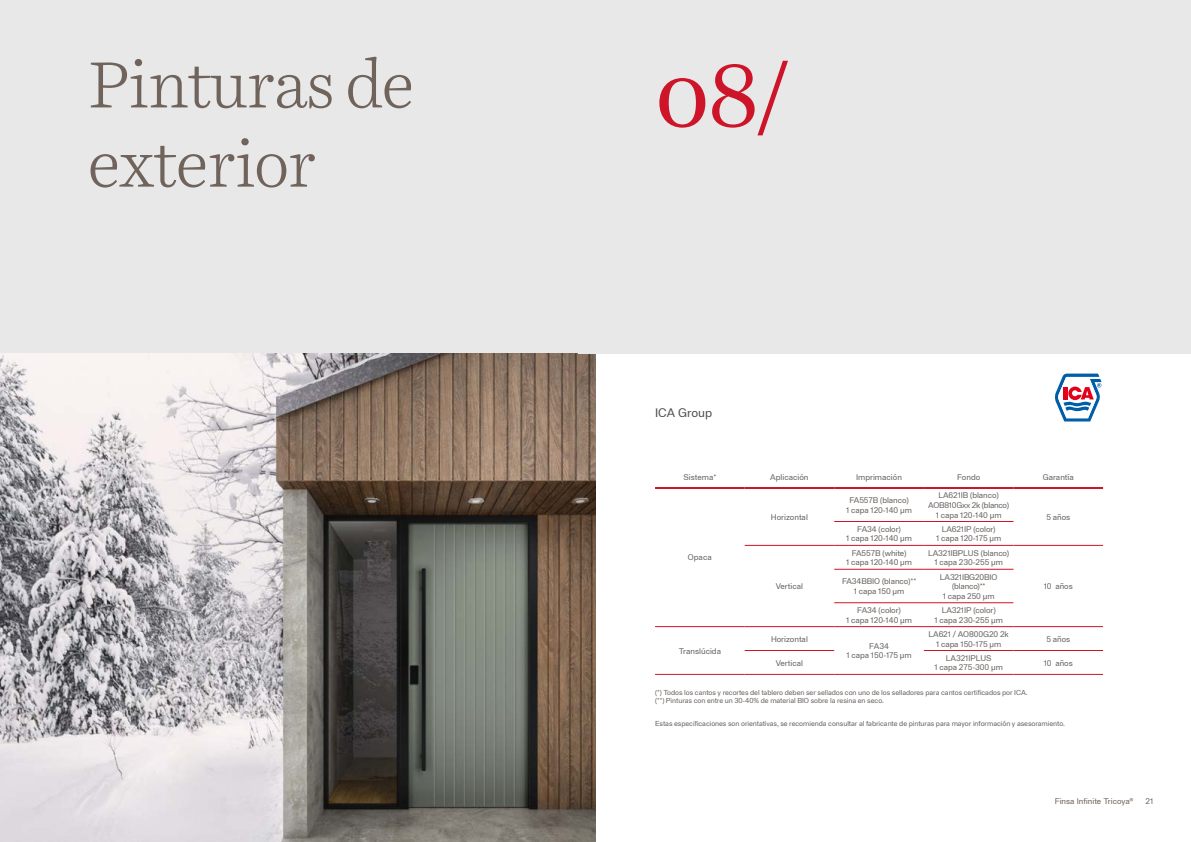
<style>
.page{position:relative;width:1191px;height:842px;background:#fff}
.page>*{position:absolute;margin:0;border:0;box-sizing:border-box;transform-origin:0 0}
.t1{font:90px "Harrietv 2 Text";color:#ce1428}
.t2{font:300 66px "Harrietv 2 Text";letter-spacing:-.02em;color:#70635b}
.t3{font:12px "Staff Grotesk";color:#514e4c}
.t4{font:8px/9.6px "Staff Grotesk";letter-spacing:-.01em;color:#686461;text-align:center}
.t5{font:8px "Staff Grotesk";color:#70635b}
.t6{font:7px/8.4px "Staff Grotesk";letter-spacing:-.01em;color:#686461}
</style>
<div class="page">
<div style="left:0;top:0;width:595px;height:353px;background:#e8e8e8"></div>
<img style="left:0;top:353px;width:595px;height:489px">
<div style="left:578px;top:0;width:613px;height:353px;background:#e8e8e8"></div>
<svg style="left:1054px;top:373px;width:48px;height:49px"></svg>
<hr style="left:834px;top:521px;width:90px;height:1px;background:#ce1428">
<hr style="left:924px;top:521px;width:89px;height:1px;background:#ce1428">
<hr style="left:744px;top:545px;width:90px;height:1px;background:#ce1428">
<hr style="left:834px;top:545px;width:90px;height:1px;background:#ce1428">
<hr style="left:924px;top:545px;width:89px;height:1px;background:#ce1428">
<hr style="left:1013px;top:545px;width:90px;height:1px;background:#ce1428">
<hr style="left:834px;top:569px;width:90px;height:1px;background:#ce1428">
<hr style="left:924px;top:569px;width:89px;height:1px;background:#ce1428">
<hr style="left:834px;top:602px;width:90px;height:1px;background:#ce1428">
<hr style="left:924px;top:602px;width:89px;height:1px;background:#ce1428">
<hr style="left:655px;top:626px;width:89px;height:1px;background:#ce1428">
<hr style="left:655px;top:674px;width:89px;height:1px;background:#ce1428">
<hr style="left:744px;top:626px;width:90px;height:1px;background:#ce1428">
<hr style="left:834px;top:626px;width:90px;height:1px;background:#ce1428">
<hr style="left:834px;top:674px;width:90px;height:1px;background:#ce1428">
<hr style="left:924px;top:626px;width:89px;height:1px;background:#ce1428">
<hr style="left:1013px;top:626px;width:90px;height:1px;background:#ce1428">
<hr style="left:744px;top:650px;width:90px;height:1px;background:#ce1428">
<hr style="left:744px;top:674px;width:90px;height:1px;background:#ce1428">
<hr style="left:924px;top:650px;width:89px;height:1px;background:#ce1428">
<hr style="left:1013px;top:650px;width:90px;height:1px;background:#ce1428">
<hr style="left:924px;top:674px;width:89px;height:1px;background:#ce1428">
<hr style="left:1013px;top:674px;width:90px;height:1px;background:#ce1428">
<hr style="left:655px;top:487px;width:89px;height:2px;background:#ce1428">
<hr style="left:744px;top:487px;width:90px;height:2px;background:#ce1428">
<hr style="left:834px;top:487px;width:90px;height:2px;background:#ce1428">
<hr style="left:924px;top:487px;width:89px;height:2px;background:#ce1428">
<hr style="left:1013px;top:487px;width:90px;height:2px;background:#ce1428">
<h2 class="t2" style="left:88px;top:40px;width:328px">Pinturas de</h2>
<h1 class="t1" style="left:655px;top:35px;width:139px">08/</h1>
<h2 class="t2" style="left:88px;top:119px;width:229px">exterior</h2>
<h3 class="t3" style="left:655px;top:406px;width:59px">ICA Group</h3>
<p class="t4" style="left:683px;top:472px;width:34px">Sistema*</p>
<p class="t4" style="left:770px;top:472px;width:40px">Aplicación</p>
<p class="t4" style="left:856px;top:472px;width:47px">Imprimación</p>
<p class="t4" style="left:957px;top:472px;width:25px">Fondo</p>
<p class="t4" style="left:1042px;top:472px;width:33px">Garantía</p>
<p class="t4" style="left:688px;top:553px;width:25px">Opaca</p>
<p class="t4" style="left:771px;top:512px;width:38px">Horizontal</p>
<p class="t4" style="left:776px;top:581px;width:29px">Vertical</p>
<p class="t4" style="left:846px;top:495px;width:67px">FA557B (blanco)<br>1 capa 120-140 µm</p>
<p class="t4" style="left:928px;top:491px;width:82px">LA621IB (blanco)<br>AOB810Gxx 2k (blanco)<br>1 capa 120-140 µm</p>
<p class="t4" style="left:846px;top:524px;width:67px">FA34 (color)<br>1 capa 120-140 µm</p>
<p class="t4" style="left:936px;top:524px;width:67px">LA621IP (color)<br>1 capa 120-175 µm</p>
<p class="t4" style="left:846px;top:548px;width:67px">FA557B (white)<br>1 capa 120-140 µm</p>
<p class="t4" style="left:928px;top:548px;width:83px">LA321IBPLUS (blanco)<br>1 capa 230-255 µm</p>
<p class="t4" style="left:842px;top:577px;width:76px">FA34BBIO (blanco)**<br>1 capa 150 µm</p>
<p class="t4" style="left:940px;top:572px;width:59px">LA321IBG20BIO (blanco)**<br>1 capa 250 µm</p>
<p class="t4" style="left:846px;top:605px;width:67px">FA34 (color)<br>1 capa 120-140 µm</p>
<p class="t4" style="left:934px;top:605px;width:70px">LA321IP (color)<br>1 capa 230-255 µm</p>
<p class="t4" style="left:1046px;top:512px;width:25px">5 años</p>
<p class="t4" style="left:1043px;top:581px;width:30px">10 años</p>
<p class="t4" style="left:928px;top:629px;width:82px">LA621 / AO800G20 2k<br>1 capa 150-175 µm</p>
<p class="t4" style="left:1046px;top:634px;width:25px">5 años</p>
<p class="t4" style="left:771px;top:634px;width:38px">Horizontal</p>
<p class="t4" style="left:846px;top:641px;width:67px">FA34<br>1 capa 150-175 µm</p>
<p class="t4" style="left:678px;top:646px;width:44px">Translúcida</p>
<p class="t4" style="left:776px;top:658px;width:29px">Vertical</p>
<p class="t4" style="left:934px;top:653px;width:70px">LA321IPLUS<br>1 capa 275-300 µm</p>
<p class="t4" style="left:1043px;top:658px;width:30px">10 años</p>
<p class="t6" style="left:655px;top:688px;width:374px">(*) Todos los cantos y recortes del tablero deben ser sellados con uno de los selladores para cantos certificados por ICA. (**) Pinturas con entre un 30-40% de material BIO sobre la resina en seco.</p>
<p class="t6" style="left:655px;top:719px;width:411px">Estas especificaciones son orientativas, se recomienda consultar al fabricante de pinturas para mayor información y asesoramiento.</p>
<p class="t5" style="left:1054px;top:796px;width:80px">Finsa Infinite Tricoya®</p>
<p class="t5" style="left:1145px;top:796px;width:9px">21</p>
</div>
